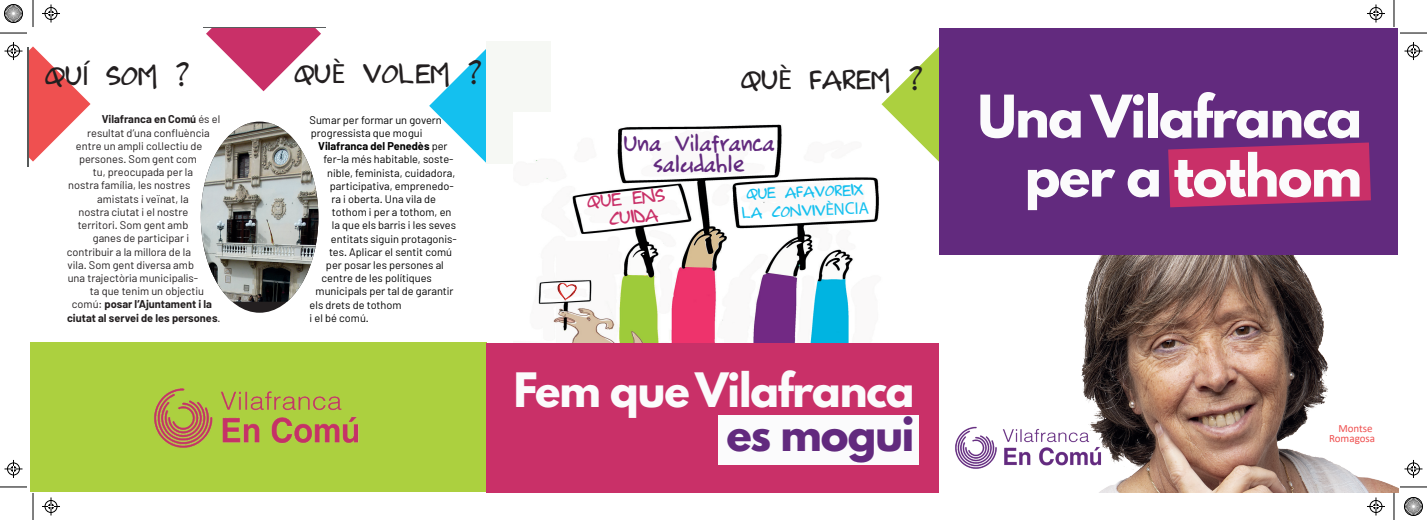
<style>
.page{position:relative;width:1427px;height:520px;background:#fff}
.page>*{position:absolute;margin:0;border:0;box-sizing:border-box;transform-origin:0 0}
.t1{font:700 52px/59px "League Spartan";letter-spacing:-.025em;color:#fbfbfc;text-align:right}
.t2{font:700 42px "League Spartan";letter-spacing:-.025em;color:#fbfbfc}
.t3{font:700 42px "League Spartan";letter-spacing:-.025em;color:#622a7e}
.t4{font:30px "Rufscript";color:#231f20}
.t5{font:24px/21px "Rufscript";letter-spacing:.005em;color:#622a7e;text-align:center}
.t6{font:20px/19.1px "Rufscript";color:#c93068;text-align:center}
.t7{font:17px/19px "Rufscript";color:#14c0ef;text-align:center}
.t8{font:11px/13.2px "Barlow";color:#000001}
.t9{font:11px "Barlow";color:#231f20}
.t10{font:700 11px "Barlow";color:#231f20}
.t11{font:700 11px "Barlow";color:#000001}
.t12{font:11px/10px "Calibri";color:#ef5050;text-align:right}
.s1{font-family:"Calibri"}
.s2{font-weight:400}
.s3{font-family:"Myriad Pro"}
</style>
<div class="page">
<div style="left:30px;top:342px;width:457px;height:149px;background:#acd03f"></div>
<svg style="left:881px;top:47px;width:59px;height:115px"></svg>
<img style="left:1046px;top:254px;width:352px;height:238px">
<img style="left:154px;top:388px;width:205px;height:60px">
<img style="left:955px;top:411px;width:160px;height:69px">
<svg style="left:429px;top:48px;width:58px;height:115px"></svg>
<hr style="left:27px;top:47px;width:1px;height:119px;background:#575a5a">
<svg style="left:206px;top:28px;width:115px;height:63px"></svg>
<div style="left:487px;top:41px;width:64px;height:122px;background:#f6f8f4"></div>
<hr style="left:203px;top:27px;width:122px;height:1px;background:#5a5d5e">
<img style="left:201px;top:123px;width:117px;height:178px">
<img style="left:514px;top:112px;width:374px;height:231px">
<img style="left:555px;top:282px;width:22px;height:20px">
<div style="left:940px;top:28px;width:458px;height:226px;background:#622a7e"></div>
<div style="left:486px;top:343px;width:453px;height:149px;background:#c93068"></div>
<div style="left:718px;top:415px;width:201px;height:49px;background:#fbfbfc"></div>
<svg style="left:1168px;top:142px;width:203px;height:65px;background:#bc2f6a"></svg>
<svg style="left:0;top:33px;width:27px;height:1px"></svg>
<svg style="left:1400px;top:33px;width:27px;height:1px"></svg>
<svg style="left:0;top:486px;width:27px;height:1px"></svg>
<svg style="left:1400px;top:486px;width:27px;height:1px"></svg>
<svg style="left:33px;top:0;width:1px;height:27px"></svg>
<svg style="left:33px;top:493px;width:1px;height:27px"></svg>
<svg style="left:1393px;top:0;width:1px;height:27px"></svg>
<svg style="left:1393px;top:493px;width:1px;height:27px"></svg>
<svg style="left:42px;top:4px;width:18px;height:18px"></svg>
<svg style="left:1367px;top:4px;width:18px;height:18px"></svg>
<svg style="left:42px;top:497px;width:18px;height:18px"></svg>
<svg style="left:1367px;top:497px;width:18px;height:18px"></svg>
<svg style="left:4px;top:42px;width:87px;height:119px"></svg>
<svg style="left:4px;top:460px;width:18px;height:18px"></svg>
<svg style="left:1404px;top:42px;width:18px;height:18px"></svg>
<svg style="left:1404px;top:460px;width:18px;height:18px"></svg>
<svg style="left:4px;top:4px;width:19px;height:19px"></svg>
<svg style="left:1404px;top:497px;width:19px;height:19px"></svg>
<h3 class="t4" style="left:45px;top:57px;width:146px">QU<span class="s1">Í</span> SOM ?</h3>
<h3 class="t4" style="left:294px;top:55px;width:189px">QU<span class="s1">È</span> VOLEM ?</h3>
<h3 class="t4" style="left:741px;top:61px;width:183px">QU<span class="s1">È</span> FAREM ?</h3>
<p class="t10" style="left:102px;top:113px;width:120px">Vilafranca en Comú <span class="s2">és el</span></p>
<p class="t9" style="left:87px;top:126px;width:124px">resultat d’una confluència</p>
<p class="t9" style="left:76px;top:139px;width:128px">entre un ampli col·lectiu de</p>
<p class="t9" style="left:79px;top:152px;width:119px">persones. Som gent com</p>
<p class="t9" style="left:93px;top:165px;width:102px">tu, preocupada per la</p>
<p class="t9" style="left:68px;top:179px;width:124px">nostra família, les nostres</p>
<p class="t9" style="left:97px;top:192px;width:93px">amistats i veïnat, la</p>
<p class="t9" style="left:78px;top:205px;width:111px">nostra ciutat i el nostre</p>
<p class="t9" style="left:78px;top:218px;width:112px">territori. Som gent amb</p>
<p class="t9" style="left:93px;top:231px;width:98px">ganes de participar i</p>
<p class="t9" style="left:67px;top:245px;width:126px">contribuir a la millora de la</p>
<p class="t9" style="left:68px;top:258px;width:128px">vila. Som gent diversa amb</p>
<p class="t9" style="left:68px;top:271px;width:132px">una trajectòria municipalis-</p>
<p class="t9" style="left:90px;top:284px;width:116px">ta que tenim un objectiu</p>
<p class="t10" style="left:72px;top:297px;width:142px"><span class="s2">comú:</span> posar l’Ajuntament i la</p>
<p class="t10" style="left:67px;top:311px;width:155px">ciutat al servei de les persones<span class="s2">.</span></p>
<p class="t8" style="left:310px;top:113px;width:134px">Sumar per formar un govern progressista que mogui</p>
<p class="t11" style="left:318px;top:139px;width:131px">Vilafranca del Penedès <span class="s2">per</span></p>
<p class="t8" style="left:323px;top:152px;width:132px">fer-la més habitable, soste-</p>
<p class="t8" style="left:327px;top:166px;width:129px">nible, feminista, cuidadora,</p>
<p class="t8" style="left:330px;top:179px;width:125px">participativa, emprenedo-</p>
<p class="t8" style="left:331px;top:192px;width:106px">ra i oberta. Una vila de</p>
<p class="t8" style="left:332px;top:205px;width:121px">tothom i per a tothom, en</p>
<p class="t8" style="left:332px;top:218px;width:126px">la que els barris i les seves</p>
<p class="t8" style="left:331px;top:232px;width:127px">entitats siguin protagonis-</p>
<p class="t8" style="left:329px;top:245px;width:125px">tes. Aplicar el sentit comú</p>
<p class="t8" style="left:326px;top:258px;width:119px">per posar les persones al</p>
<p class="t8" style="left:322px;top:271px;width:112px">centre de les polítiques</p>
<p class="t8" style="left:316px;top:284px;width:139px">municipals per tal de garantir</p>
<p class="t8" style="left:310px;top:298px;width:93px">els drets de tothom</p>
<p class="t8" style="left:310px;top:311px;width:61px">i el bé comú.</p>
<h3 class="t5" style="left:623px;top:132px;width:152px">Una Vilafranca saludahle</h3>
<h3 class="t6" style="left:586px;top:192px;width:80px;rotate:-6deg">QUE ENS<br>CUIDA</h3>
<h3 class="t7" style="left:741px;top:184px;width:129px;rotate:-2deg">QUE AFAVOREIX<br>LA CONVIV<span class="s3">ÈNCIA</span></h3>
<h2 class="t2" style="left:514px;top:356px;width:402px">Fem que Vilafranca</h2>
<h2 class="t3" style="left:726px;top:400px;width:189px">es mogui</h2>
<h1 class="t1" style="left:978px;top:86px;width:386px">Una Vilafranca per a tothom</h1>
<p class="t12" style="left:1329px;top:422px;width:48px">Montse<br>Romagosa</p>
</div>
